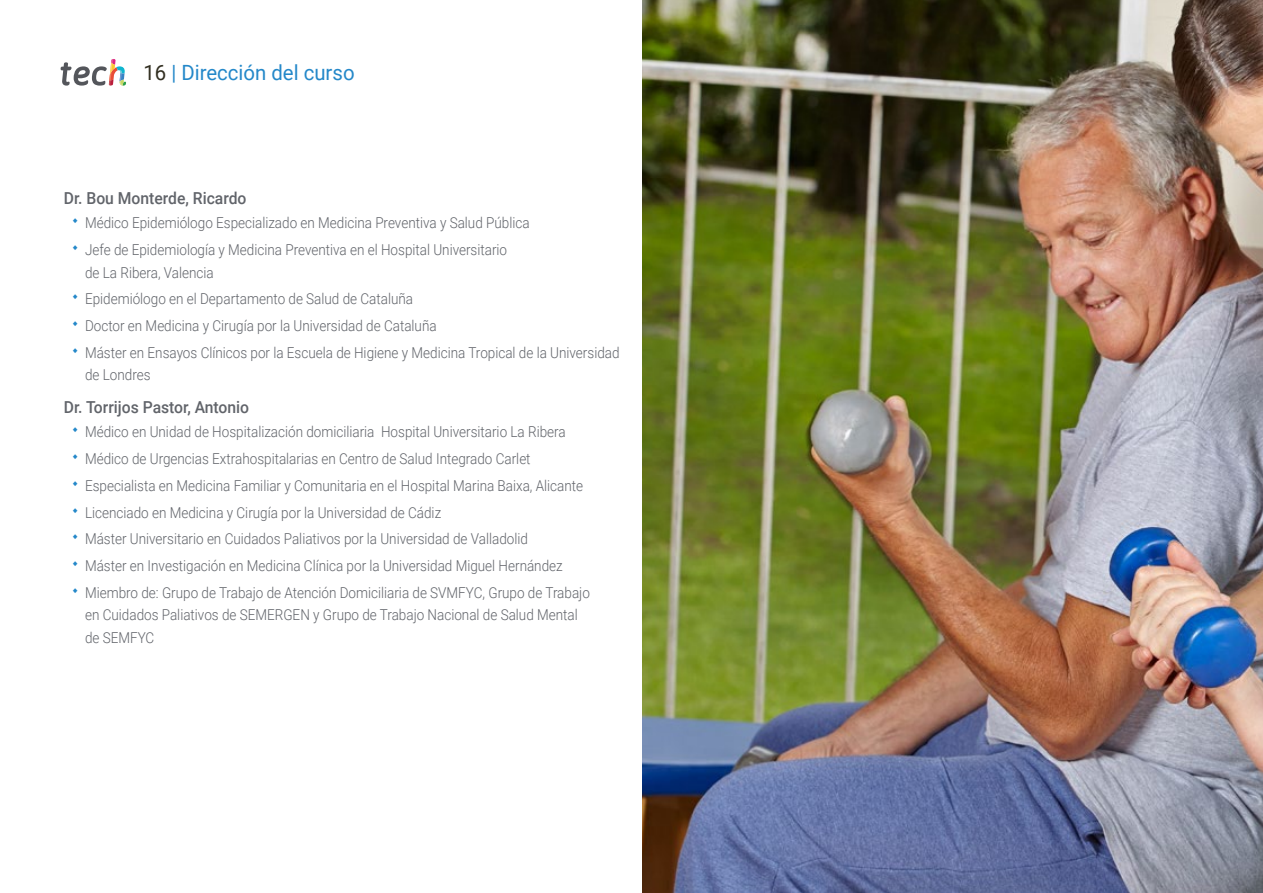
<style>
.page{position:relative;width:1263px;height:893px;background:#fff}
.page>*{position:absolute;margin:0;border:0;box-sizing:border-box;transform-origin:0 0}
.t1{font:21px "Roboto";color:#2488c9}
.t2{font:500 16.5px "Roboto";color:#61646a;scale:.95 1}
.t3{font:300 15px/26.7px "Roboto";color:#61646a;scale:.9 1}
.s1{color:#312e20}
</style>
<div class="page">
<img style="left:642px;top:0;width:621px;height:893px">
<svg style="left:61px;top:59px;width:65px;height:27px"></svg>
<h1 class="t1" style="left:144px;top:57px;width:213px"><span class="s1">16</span> | Dirección del curso</h1>
<p class="t2" style="left:64px;top:186px;width:194px">Dr. Bou Monterde, Ricardo</p>
<p class="t3" style="left:85px;top:209px;width:495px">Médico Epidemiólogo Especializado en Medicina Preventiva y Salud Pública<br>Jefe de Epidemiología y Medicina Preventiva en el Hospital Universitario</p>
<p class="t3" style="left:85px;top:258px;width:595px">de La Ribera, Valencia<br>Epidemiólogo en el Departamento de Salud de Cataluña<br>Doctor en Medicina y Cirugía por la Universidad de Cataluña<br>Máster en Ensayos Clínicos por la Escuela de Higiene y Medicina Tropical de la Universidad</p>
<p class="t3" style="left:85px;top:361px;width:74px">de Londres</p>
<p class="t2" style="left:64px;top:395px;width:196px">Dr. Torrijos Pastor, Antonio</p>
<p class="t3" style="left:85px;top:418px;width:562px">Médico en Unidad de Hospitalización domiciliaria Hospital Universitario La Ribera Médico de Urgencias Extrahospitalarias en Centro de Salud Integrado Carlet Especialista en Medicina Familiar y Comunitaria en el Hospital Marina Baixa, Alicante Licenciado en Medicina y Cirugía por la Universidad de Cádiz<br>Máster Universitario en Cuidados Paliativos por la Universidad de Valladolid<br>Máster en Investigación en Medicina Clínica por la Universidad Miguel Hernández Miembro de: Grupo de Trabajo de Atención Domiciliaria de SVMFYC, Grupo de Trabajo</p>
<p class="t3" style="left:85px;top:603px;width:549px;line-height:22.5px">en Cuidados Paliativos de SEMERGEN y Grupo de Trabajo Nacional de Salud Mental de SEMFYC</p>
</div>
